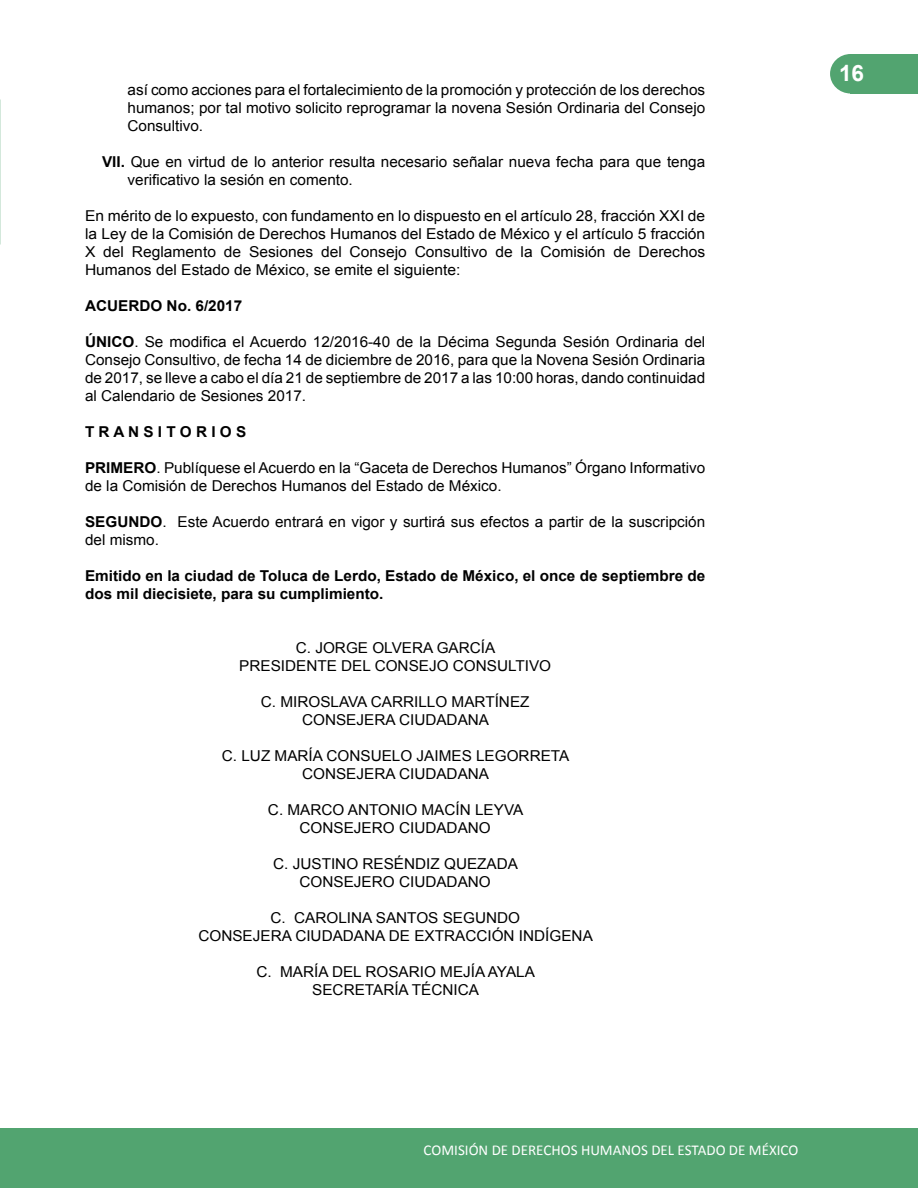
<style>
.page{position:relative;width:918px;height:1188px;background:#fff}
.page>*{position:absolute;margin:0;border:0;box-sizing:border-box;transform-origin:0 0}
.t1{font:700 22.5px "Arial";color:#fff}
.t2{font:15px/18px "Arial";color:#000;text-align:center}
.t3{font:15px/18px "Arial";color:#000;text-align:justify;scale:1.04 1}
.t4{font:700 15px/18px "Arial";color:#000}
.t5{font:15px "Calibri";color:#fff}
.s1{font-weight:700}
</style>
<div class="page">
<div style="left:0;top:1128px;width:918px;height:60px;background:#52a470"></div>
<div style="left:851px;top:54px;width:67px;height:40px;background:#52a470"></div>
<div style="left:830px;top:54px;width:41px;height:40px;background:#52a470;border-radius:50%"></div>
<p class="t2" style="left:128px;top:81px;width:579px;text-align:justify">así como acciones para el fortalecimiento de la promoción y protección de los derechos humanos; por tal motivo solicito reprogramar la novena Sesión Ordinaria del Consejo Consultivo.</p>
<p class="t2" style="left:128px;top:153px;width:579px;text-align:left;text-indent:-26px"><span class="s1">VII.</span> Que en virtud de lo anterior resulta necesario señalar nueva fecha para que tenga verificativo la sesión en comento.</p>
<p class="t3" style="left:85px;top:207px;width:598px">En mérito de lo expuesto, con fundamento en lo dispuesto en el artículo 28, fracción XXI de la Ley de la Comisión de Derechos Humanos del Estado de México y el artículo 5 fracción X del Reglamento de Sesiones del Consejo Consultivo de la Comisión de Derechos Humanos del Estado de México, se emite el siguiente:</p>
<p class="t4" style="left:85px;top:297px;width:159px">ACUERDO No. 6/2017</p>
<p class="t2" style="left:85px;top:333px;width:622px;text-align:justify"><span class="s1">ÚNICO</span>. Se modifica el Acuerdo 12/2016-40 de la Décima Segunda Sesión Ordinaria del Consejo Consultivo, de fecha 14 de diciembre de 2016, para que la Novena Sesión Ordinaria de 2017, se lleve a cabo el día 21 de septiembre de 2017 a las 10:00 horas, dando continuidad al Calendario de Sesiones 2017.</p>
<p class="t4" style="left:85px;top:423px;width:163px">T R A N S I T O R I O S</p>
<p class="t2" style="left:85px;top:459px;width:622px;text-align:left"><span class="s1">PRIMERO</span>. Publíquese el Acuerdo en la “Gaceta de Derechos Humanos” Órgano Informativo de la Comisión de Derechos Humanos del Estado de México.</p>
<p class="t2" style="left:85px;top:513px;width:622px;text-align:left"><span class="s1">SEGUNDO</span>. Este Acuerdo entrará en vigor y surtirá sus efectos a partir de la suscripción del mismo.</p>
<p class="t4" style="left:85px;top:567px;width:622px">Emitido en la ciudad de Toluca de Lerdo, Estado de México, el once de septiembre de dos mil diecisiete, para su cumplimiento.</p>
<p class="t2" style="left:239px;top:639px;width:314px">C. JORGE OLVERA GARCÍA<br>PRESIDENTE DEL CONSEJO CONSULTIVO</p>
<p class="t2" style="left:261px;top:693px;width:270px">C. MIROSLAVA CARRILLO MARTÍNEZ<br>CONSEJERA CIUDADANA</p>
<p class="t2" style="left:222px;top:747px;width:349px">C. LUZ MARÍA CONSUELO JAIMES LEGORRETA<br>CONSEJERA CIUDADANA</p>
<p class="t2" style="left:268px;top:801px;width:257px">C. MARCO ANTONIO MACÍN LEYVA<br>CONSEJERO CIUDADANO</p>
<p class="t2" style="left:273px;top:855px;width:246px">C. JUSTINO RESÉNDIZ QUEZADA<br>CONSEJERO CIUDADANO</p>
<p class="t2" style="left:198px;top:909px;width:396px">C. CAROLINA SANTOS SEGUNDO<br>CONSEJERA CIUDADANA DE EXTRACCIÓN INDÍGENA</p>
<p class="t2" style="left:256px;top:963px;width:280px">C. MARÍA DEL ROSARIO MEJÍA AYALA<br>SECRETARÍA TÉCNICA</p>
<h1 class="t1" style="left:839px;top:58px;width:27px">16</h1>
<p class="t5" style="left:424px;top:1140px;width:376px">COMISIÓN DE DERECHOS HUMANOS DEL ESTADO DE MÉXICO</p>
</div>
